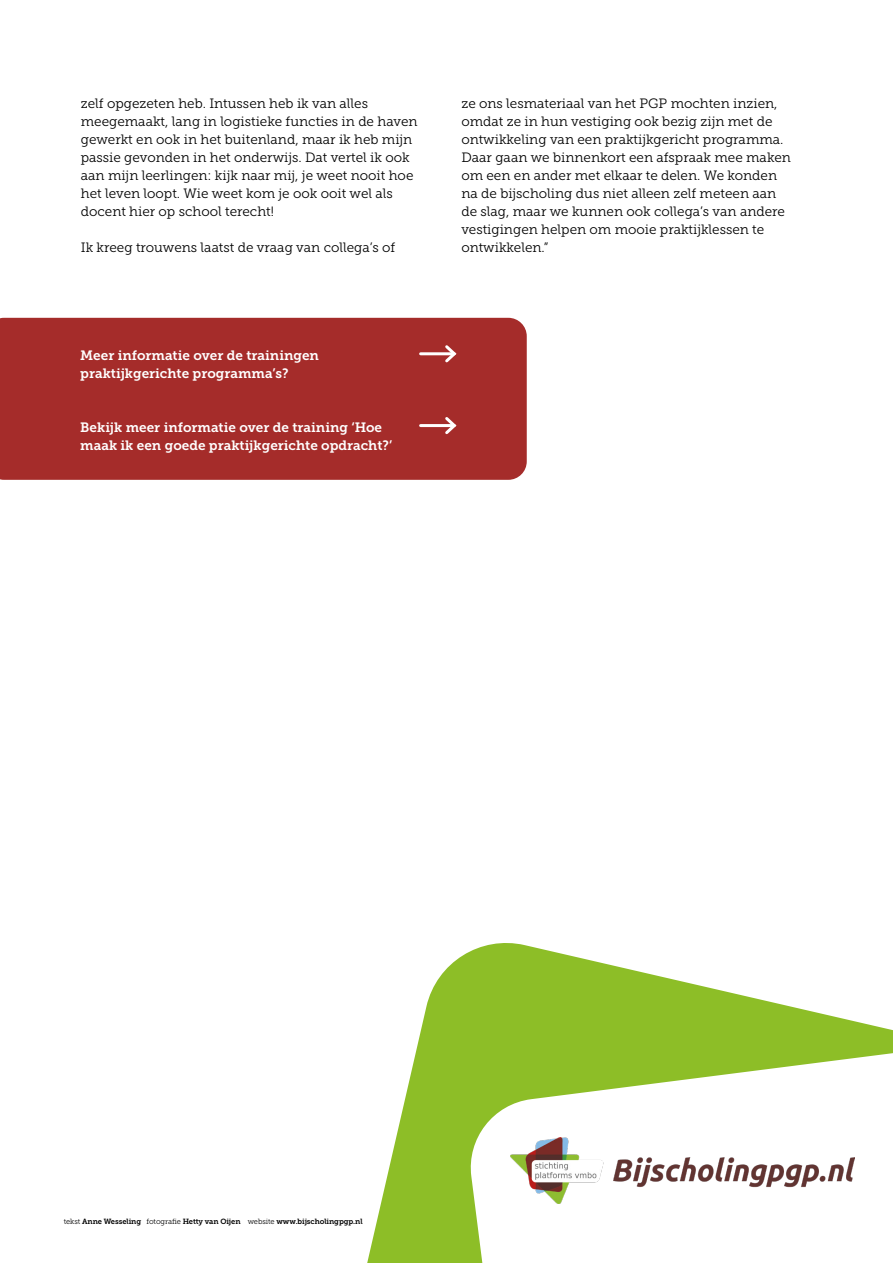
<style>
.page{position:relative;width:893px;height:1263px;background:#fff}
.page>*{position:absolute;margin:0;border:0;box-sizing:border-box;transform-origin:0 0}
.t1{font:13.5px/18px "Museo Slab 300";color:#000}
.t2{font:13.5px/18px "Museo Slab 700";color:#fff}
.t3{font:7.5px "Museo Slab 700";letter-spacing:-.01em;color:#000}
.s1{font-family:"Museo Slab 300"}
</style>
<div class="page">
<svg style="left:367px;top:943px;width:526px;height:320px;fill:#8dbe27"></svg>
<svg style="left:466px;top:1043px;width:427px;height:220px"></svg>
<div style="left:0;top:318px;width:527px;height:162px;background:#a52c2a"></div>
<hr style="left:421px;top:352px;width:33px;height:3px;background:#fff">
<svg style="left:442px;top:342px;width:17px;height:23px"></svg>
<hr style="left:421px;top:424px;width:33px;height:3px;background:#fff">
<svg style="left:442px;top:414px;width:17px;height:23px"></svg>
<img style="left:510px;top:1137px;width:345px;height:66px">
<p class="t1" style="left:81px;top:94px;width:338px">zelf opgezeten heb. Intussen heb ik van alles meegemaakt, lang in logistieke functies in de haven gewerkt en ook in het buitenland, maar ik heb mijn passie gevonden in het onderwijs. Dat vertel ik ook aan mijn leerlingen: kijk naar mij, je weet nooit hoe het leven loopt. Wie weet kom je ook ooit wel als docent hier op school terecht!</p>
<p class="t1" style="left:81px;top:238px;width:316px">Ik kreeg trouwens laatst de vraag van collega’s of</p>
<p class="t2" style="left:80px;top:346px;width:240px">Meer informatie over de trainingen praktijkgerichte programma’s?</p>
<p class="t2" style="left:80px;top:418px;width:313px">Bekijk meer informatie over de training ‘Hoe maak ik een goede praktijkgerichte opdracht?’</p>
<p class="t1" style="left:461px;top:94px;width:331px">ze ons lesmateriaal van het PGP mochten inzien, omdat ze in hun vestiging ook bezig zijn met de ontwikkeling van een praktijkgericht programma.<br>Daar gaan we binnenkort een afspraak mee maken om een en ander met elkaar te delen. We konden na de bijscholing dus niet alleen zelf meteen aan de slag, maar we kunnen ook collega’s van andere vestigingen helpen om mooie praktijklessen te ontwikkelen.”</p>
<p class="t3" style="left:64px;top:1217px;width:300px"><span class="s1">tekst</span> Anne Wesseling <span class="s1">fotografie</span> Hetty van Oijen <span class="s1">website</span> www.bijscholingpgp.nl</p>
</div>
